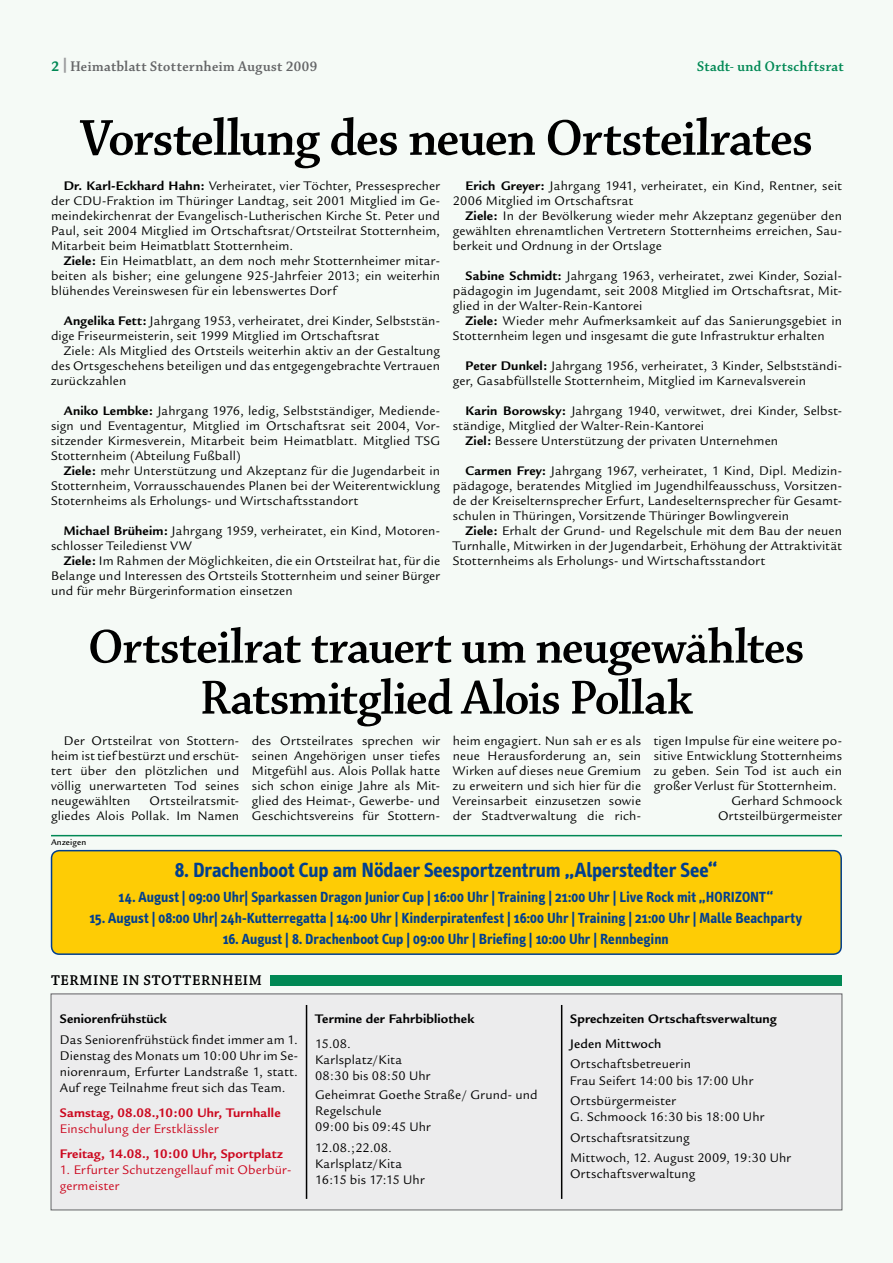
<style>
.page{position:relative;width:893px;height:1263px;background:#f5faf6}
.page>*{position:absolute;margin:0;border:0;box-sizing:border-box;transform-origin:0 0}
.t1{font:54px "Chaparral Pro Semibold Disp";letter-spacing:-.01em;color:#000}
.t2{font:51px/51px "Chaparral Pro Semibold Disp";letter-spacing:-.005em;color:#000;text-align:center}
.t3{font:700 21px "Info Text";letter-spacing:-.005em;color:#013f8f}
.t4{font:700 15px "Info Text";color:#013f8f}
.t5{font:15px "Chaparral Pro Semibold Disp";letter-spacing:.03em;color:#646567}
.t6{font:15px "Chaparral Pro Semibold Disp";letter-spacing:.035em;color:#008854}
.t7{font:600 15px "Chaparral Pro";letter-spacing:.04em;color:#000}
.t8{font:13.5px/15px "Legacy Sans";letter-spacing:.015em;color:#000;text-align:justify}
.t9{font:700 13.5px "Legacy Sans";letter-spacing:.01em;color:#000}
.t10{font:13.5px/16.2px "Legacy Sans";letter-spacing:.015em;color:#cc071e}
.t11{font:700 13.5px "Legacy Sans";letter-spacing:.01em;color:#cc071e}
.t12{font:500 13.5px "Legacy Sans";letter-spacing:.01em;color:#000}
.t13{font:500 9px "Legacy Sans";letter-spacing:.03em;color:#000}
.s1{font-family:"Legacy Sans";font-weight:700;color:#9c9d9f}
.s2{font-weight:700}
</style>
<div class="page">
<div style="left:270px;top:975px;width:572px;height:10px;background:#008854"></div>
<div style="left:51px;top:994px;width:791px;height:216px;background:#ececed"></div>
<hr style="left:306px;top:1005px;width:1px;height:194px;background:#000">
<hr style="left:561px;top:1005px;width:1px;height:194px;background:#000">
<div style="left:51px;top:993px;width:791px;height:217px;border:1px solid #646567"></div>
<div style="left:52px;top:851px;width:789px;height:103px;background:#fecc05;border-radius:8px"></div>
<div style="left:51px;top:850px;width:791px;height:105px;border:2px solid #013f8f;border-radius:8px"></div>
<hr style="left:51px;top:835px;width:791px;height:1px;background:#008854">
<p class="t5" style="left:62px;top:58px;width:257px"><span class="s1">|</span>Heimatblatt Stotternheim August 2009</p>
<p class="t6" style="left:697px;top:58px;width:148px">Stadt- und Ortschftsrat</p>
<h1 class="t1" style="left:80px;top:109px;width:734px">Vorstellung des neuen Ortsteilrates</h1>
<p class="t8" style="left:51px;top:178px;width:391px;text-indent:13px"><span class="s2">Dr. Karl-Eckhard Hahn:</span> Verheiratet, vier Töchter, Pressesprecher der CDU-Fraktion im Thüringer Landtag, seit 2001 Mitglied im Ge&shy;meindekirchenrat der Evangelisch-Lutherischen Kirche St. Peter und Paul, seit 2004 Mitglied im Ortschaftsrat/Ortsteilrat Stotternheim, Mitarbeit beim Heimatblatt Stotternheim.</p>
<p class="t8" style="left:51px;top:253px;width:391px;text-indent:13px"><span class="s2">Ziele:</span> Ein Heimatblatt, an dem noch mehr Stotternheimer mitar&shy;beiten als bisher; eine gelungene 925-Jahrfeier 2013; ein weiterhin blühendes Vereinswesen für ein lebenswertes Dorf</p>
<p class="t8" style="left:51px;top:313px;width:391px;text-indent:13px"><span class="s2">Angelika Fett:</span> Jahrgang 1953, verheiratet, drei Kinder, Selbststän&shy;dige Friseurmeisterin, seit 1999 Mitglied im Ortschaftsrat</p>
<p class="t8" style="left:51px;top:343px;width:391px;text-indent:13px">Ziele: Als Mitglied des Ortsteils weiterhin aktiv an der Gestaltung des Ortsgeschehens beteiligen und das entgegengebrachte Vertrauen zurückzahlen</p>
<p class="t8" style="left:51px;top:403px;width:391px;text-indent:13px"><span class="s2">Aniko Lembke:</span> Jahrgang 1976, ledig, Selbstständiger, Mediende&shy;sign und Eventagentur, Mitglied im Ortschaftsrat seit 2004, Vor&shy;sitzender Kirmesverein, Mitarbeit beim Heimatblatt. Mitglied TSG Stotternheim (Abteilung Fußball)</p>
<p class="t8" style="left:51px;top:463px;width:390px;text-indent:13px"><span class="s2">Ziele:</span> mehr Unterstützung und Akzeptanz für die Jugendarbeit in Stotternheim, Vorrausschauendes Planen bei der Weiterentwicklung Stoternheims als Erholungs- und Wirtschaftsstandort</p>
<p class="t8" style="left:51px;top:523px;width:391px;text-indent:13px"><span class="s2">Michael Brüheim:</span> Jahrgang 1959, verheiratet, ein Kind, Motoren&shy;schlosser Teiledienst VW</p>
<p class="t8" style="left:51px;top:553px;width:391px;text-indent:13px"><span class="s2">Ziele:</span> Im Rahmen der Möglichkeiten, die ein Ortsteilrat hat, für die Belange und Interessen des Ortsteils Stotternheim und seiner Bürger und für mehr Bürgerinformation einsetzen</p>
<p class="t8" style="left:453px;top:178px;width:391px;text-indent:13px"><span class="s2">Erich Greyer:</span> Jahrgang 1941, verheiratet, ein Kind, Rentner, seit<br>2006 Mitglied im Ortschaftsrat</p>
<p class="t8" style="left:453px;top:208px;width:391px;text-indent:13px"><span class="s2">Ziele:</span> In der Bevölkerung wieder mehr Akzeptanz gegenüber den gewählten ehrenamtlichen Vertretern Stotternheims erreichen, Sau&shy;berkeit und Ordnung in der Ortslage</p>
<p class="t8" style="left:453px;top:268px;width:391px;text-indent:13px"><span class="s2">Sabine Schmidt:</span> Jahrgang 1963, verheiratet, zwei Kinder, Sozial&shy;pädagogin im Jugendamt, seit 2008 Mitglied im Ortschaftsrat, Mit&shy;glied in der Walter-Rein-Kantorei</p>
<p class="t8" style="left:453px;top:313px;width:391px;text-indent:13px"><span class="s2">Ziele:</span> Wieder mehr Aufmerksamkeit auf das Sanierungsgebiet in<br>Stotternheim legen und insgesamt die gute Infrastruktur erhalten</p>
<p class="t8" style="left:453px;top:358px;width:391px;text-indent:13px"><span class="s2">Peter Dunkel:</span> Jahrgang 1956, verheiratet, 3 Kinder, Selbstständi&shy;ger, Gasabfüllstelle Stotternheim, Mitglied im Karnevalsverein</p>
<p class="t8" style="left:466px;top:403px;width:378px"><span class="s2">Karin Borowsky:</span> Jahrgang 1940, verwitwet, drei Kinder, Selbst-</p>
<p class="t8" style="left:453px;top:418px;width:253px">ständige, Mitglied der Walter-Rein-Kantorei</p>
<p class="t8" style="left:466px;top:433px;width:314px"><span class="s2">Ziel:</span> Bessere Unterstützung der privaten Unternehmen</p>
<p class="t8" style="left:453px;top:463px;width:391px;text-indent:13px"><span class="s2">Carmen Frey:</span> Jahrgang 1967, verheiratet, 1 Kind, Dipl. Medizin&shy;pädagoge, beratendes Mitglied im Jugendhilfeausschuss, Vorsitzen&shy;de der Kreiselternsprecher Erfurt, Landeselternsprecher für Gesamt&shy;schulen in Thüringen, Vorsitzende Thüringer Bowlingverein</p>
<p class="t8" style="left:453px;top:523px;width:391px;text-indent:13px"><span class="s2">Ziele:</span> Erhalt der Grund- und Regelschule mit dem Bau der neuen Turnhalle, Mitwirken in der Jugendarbeit, Erhöhung der Attraktivität Stotternheims als Erholungs- und Wirtschaftsstandort</p>
<h2 class="t2" style="left:89px;top:624px;width:717px">Ortsteilrat trauert um neugewähltes<br>Ratsmitglied Alois Pollak</h2>
<p class="t8" style="left:51px;top:733px;width:190px;text-indent:13px">Der Ortsteilrat von Stottern&shy;heim ist tief bestürzt und erschüt&shy;tert über den plötzlichen und völlig unerwarteten Tod seines neugewählten</p>
<p class="t8" style="left:51px;top:793px;width:190px;text-align:right">Ortsteilratsmit-<br>gliedes Alois Pollak. Im Namen</p>
<p class="t13" style="left:51px;top:837px;width:37px">Anzeigen</p>
<p class="t8" style="left:252px;top:733px;width:190px">des Ortsteilrates sprechen wir seinen Angehörigen unser tiefes Mitgefühl aus. Alois Pollak hatte sich schon einige Jahre als Mit&shy;glied des Heimat-, Gewerbe- und Geschichtsvereins für Stottern-</p>
<p class="t8" style="left:453px;top:733px;width:190px">heim engagiert. Nun sah er es als neue Herausforderung an, sein Wirken auf dieses neue Gremium zu erweitern und sich hier für die Vereinsarbeit einzusetzen sowie der Stadtverwaltung die rich-</p>
<p class="t8" style="left:654px;top:733px;width:190px">tigen Impulse für eine weitere po-</p>
<p class="t8" style="left:654px;top:748px;width:190px">sitive Entwicklung Stotternheims</p>
<p class="t8" style="left:654px;top:763px;width:190px">zu geben. Sein Tod ist auch ein</p>
<p class="t8" style="left:654px;top:778px;width:185px">großer Verlust für Stotternheim.</p>
<p class="t8" style="left:731px;top:793px;width:112px">Gerhard Schmoock</p>
<p class="t8" style="left:718px;top:808px;width:125px">Ortsteilbürgermeister</p>
<h3 class="t3" style="left:175px;top:858px;width:543px">8. Drachenboot Cup am Nödaer Seesportzentrum „Alperstedter See“</h3>
<p class="t4" style="left:119px;top:888px;width:656px">14. August | 09:00 Uhr| Sparkassen Dragon Junior Cup | 16:00 Uhr | Training | 21:00 Uhr | Live Rock mit „HORIZONT“</p>
<p class="t4" style="left:89px;top:909px;width:714px">15. August | 08:00 Uhr| 24h-Kutterregatta | 14:00 Uhr | Kinderpiratenfest | 16:00 Uhr | Training | 21:00 Uhr | Malle Beachparty</p>
<p class="t4" style="left:223px;top:930px;width:448px">16. August | 8. Drachenboot Cup | 09:00 Uhr | Briefing | 10:00 Uhr | Rennbeginn</p>
<p class="t7" style="left:51px;top:972px;width:212px">TERMINE IN STOTTERNHEIM</p>
<p class="t9" style="left:60px;top:1011px;width:108px">Seniorenfrühstück</p>
<p class="t8" style="left:60px;top:1031px;width:240px;line-height:16.2px">Das Seniorenfrühstück findet immer am 1.<br>Dienstag des Monats um 10:00 Uhr im Se&shy;niorenraum, Erfurter Landstraße 1, statt.<br>Auf rege Teilnahme freut sich das Team.</p>
<p class="t11" style="left:60px;top:1105px;width:222px">Samstag, 08.08.,10:00 Uhr, Turnhalle</p>
<p class="t10" style="left:60px;top:1121px;width:160px">Einschulung der Erstklässler</p>
<p class="t11" style="left:60px;top:1146px;width:224px">Freitag, 14.08., 10:00 Uhr, Sportplatz</p>
<p class="t10" style="left:60px;top:1162px;width:233px">1. Erfurter Schutzengellauf mit Oberbür&shy;germeister</p>
<p class="t9" style="left:315px;top:1011px;width:161px">Termine der Fahrbibliothek</p>
<p class="t8" style="left:315px;top:1036px;width:117px;line-height:16.2px;text-align:left">15.08.<br>Karlsplatz/Kita<br>08:30 bis 08:50 Uhr</p>
<p class="t8" style="left:315px;top:1086px;width:224px;line-height:16.2px;text-align:left">Geheimrat Goethe Straße/ Grund- und<br>Regelschule<br>09:00 bis 09:45 Uhr</p>
<p class="t8" style="left:315px;top:1139px;width:111px;line-height:16.2px;text-align:left">12.08.;22.08.<br>Karlsplatz/Kita<br>16:15 bis 17:15 Uhr</p>
<p class="t9" style="left:570px;top:1011px;width:208px">Sprechzeiten Ortschaftsverwaltung</p>
<p class="t12" style="left:570px;top:1036px;width:93px">Jeden Mittwoch</p>
<p class="t8" style="left:570px;top:1056px;width:185px;line-height:16.2px">Ortschaftsbetreuerin<br>Frau Seifert 14:00 bis 17:00 Uhr</p>
<p class="t8" style="left:570px;top:1093px;width:196px;line-height:16.2px">Ortsbürgermeister<br>G. Schmoock 16:30 bis 18:00 Uhr</p>
<p class="t8" style="left:570px;top:1127px;width:222px;line-height:20.4px">Ortschaftsratsitzung<br>Mittwoch, 12. August 2009, 19:30 Uhr</p>
<p class="t8" style="left:570px;top:1167px;width:127px">Ortschaftsverwaltung</p>
</div>
